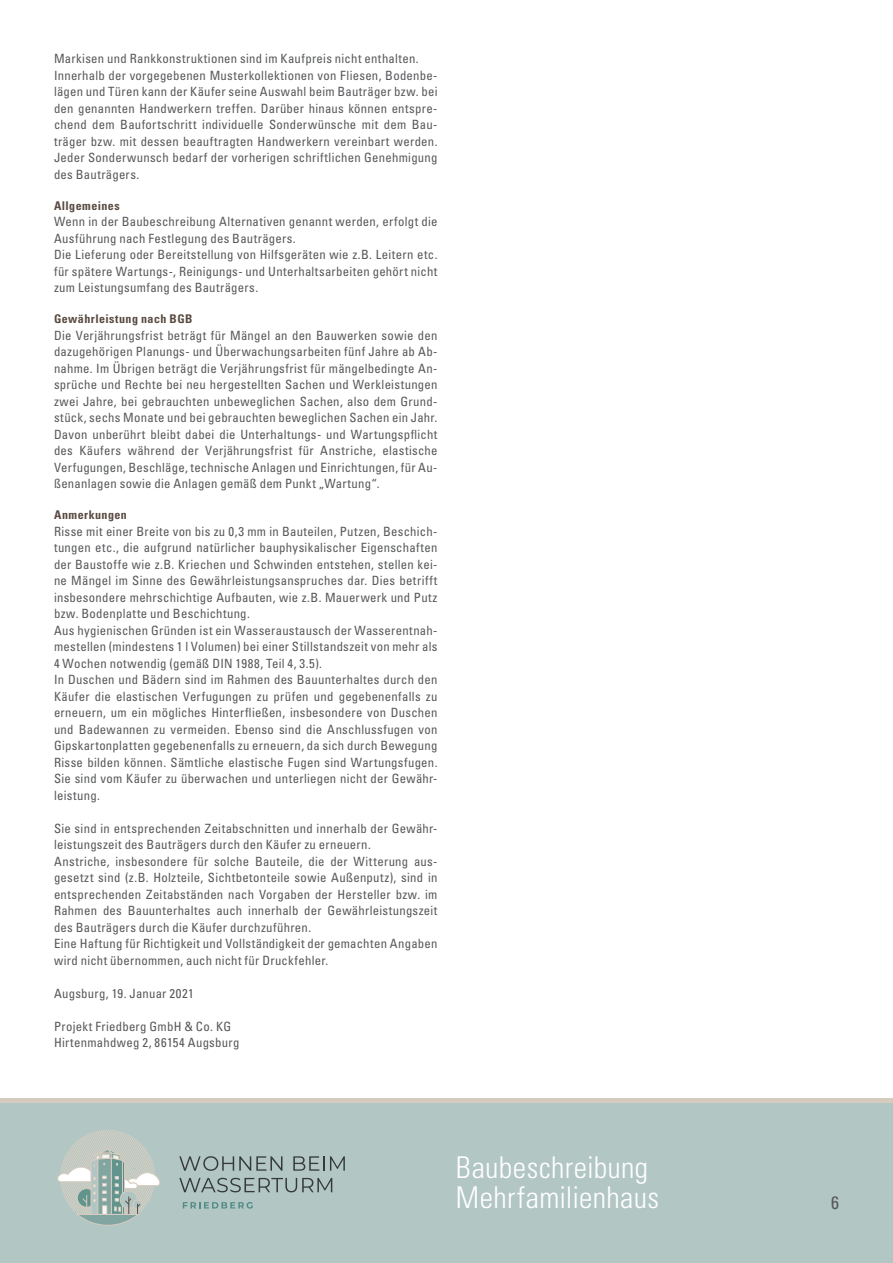
<style>
.page{position:relative;width:893px;height:1263px;background:#fff}
.page>*{position:absolute;margin:0;border:0;box-sizing:border-box;transform-origin:0 0}
.t1{font:300 condensed 30px/30px "Univers LT Std";letter-spacing:.01em;color:#fff}
.t2{font:condensed 18px "Univers LT Std";color:#57585a}
.Fliestext{font:condensed 12.75px/16.5px "Univers LT Std";letter-spacing:.02em;color:#57585a;text-align:justify}
.Überschrift_bold{font:700 condensed 12px "Univers LT Std";letter-spacing:.04em;color:#594a41}
</style>
<div class="page">
<div style="left:0;top:1100px;width:893px;height:163px;background:#b2c6c4"></div>
<svg style="left:57px;top:1130px;width:103px;height:96px"></svg>
<svg style="left:179px;top:1156px;width:103px;height:15px"></svg>
<svg style="left:293px;top:1156px;width:52px;height:15px"></svg>
<svg style="left:179px;top:1178px;width:153px;height:14px"></svg>
<svg style="left:183px;top:1202px;width:70px;height:6px"></svg>
<hr style="left:0;top:1098px;width:893px;height:4px;background:#d5ccbf">
<p class="Fliestext" style="left:54px;top:50px;width:366px">Markisen und Rankkonstruktionen sind im Kaufpreis nicht enthalten.</p>
<p class="Fliestext" style="left:54px;top:67px;width:385px">Innerhalb der vorgegebenen Musterkollektionen von Fliesen, Bodenbe&shy;lägen und Türen kann der Käufer seine Auswahl beim Bauträger bzw. bei den genannten Handwerkern treffen. Darüber hinaus können entspre&shy;chend dem Baufortschritt individuelle Sonderwünsche mit dem Bau&shy;träger bzw. mit dessen beauftragten Handwerkern vereinbart werden.<br>Jeder Sonderwunsch bedarf der vorherigen schriftlichen Genehmigung des Bauträgers.</p>
<p class="Überschrift_bold" style="left:54px;top:198px;width:67px">Allgemeines</p>
<p class="Fliestext" style="left:54px;top:213px;width:385px">Wenn in der Baubeschreibung Alternativen genannt werden, erfolgt die<br>Ausführung nach Festlegung des Bauträgers.</p>
<p class="Fliestext" style="left:54px;top:246px;width:385px">Die Lieferung oder Bereitstellung von Hilfsgeräten wie z.B. Leitern etc. für spätere Wartungs-, Reinigungs- und Unterhaltsarbeiten gehört nicht zum Leistungsumfang des Bauträgers.</p>
<p class="Überschrift_bold" style="left:54px;top:311px;width:140px">Gewährleistung nach BGB</p>
<p class="Fliestext" style="left:54px;top:327px;width:385px">Die Verjährungsfrist beträgt für Mängel an den Bauwerken sowie den dazugehörigen Planungs- und Überwachungsarbeiten fünf Jahre ab Ab&shy;nahme. Im Übrigen beträgt die Verjährungsfrist für mängelbedingte An&shy;sprüche und Rechte bei neu hergestellten Sachen und Werkleistungen zwei Jahre, bei gebrauchten unbeweglichen Sachen, also dem Grund&shy;stück, sechs Monate und bei gebrauchten beweglichen Sachen ein Jahr.<br>Davon unberührt bleibt dabei die Unterhaltungs- und Wartungspflicht des Käufers während der Verjährungsfrist für Anstriche, elastische Verfugungen, Beschläge, technische Anlagen und Einrichtungen, für Au&shy;ßenanlagen sowie die Anlagen gemäß dem Punkt „Wartung“.</p>
<p class="Überschrift_bold" style="left:54px;top:507px;width:74px">Anmerkungen</p>
<p class="Fliestext" style="left:54px;top:522px;width:385px">Risse mit einer Breite von bis zu 0,3 mm in Bauteilen, Putzen, Beschich&shy;tungen etc., die aufgrund natürlicher bauphysikalischer Eigenschaften der Baustoffe wie z.B. Kriechen und Schwinden entstehen, stellen kei&shy;ne Mängel im Sinne des Gewährleistungsanspruches dar. Dies betrifft insbesondere mehrschichtige Aufbauten, wie z.B. Mauerwerk und Putz bzw. Bodenplatte und Beschichtung.</p>
<p class="Fliestext" style="left:54px;top:621px;width:385px">Aus hygienischen Gründen ist ein Wasseraustausch der Wasserentnah&shy;mestellen (mindestens 1 l Volumen) bei einer Stillstandszeit von mehr als 4 Wochen notwendig (gemäß DIN 1988, Teil 4, 3.5).</p>
<p class="Fliestext" style="left:54px;top:671px;width:385px">In Duschen und Bädern sind im Rahmen des Bauunterhaltes durch den Käufer die elastischen Verfugungen zu prüfen und gegebenenfalls zu erneuern, um ein mögliches Hinterfließen, insbesondere von Duschen und Badewannen zu vermeiden. Ebenso sind die Anschlussfugen von Gipskartonplatten gegebenenfalls zu erneuern, da sich durch Bewegung Risse bilden können. Sämtliche elastische Fugen sind Wartungsfugen.<br>Sie sind vom Käufer zu überwachen und unterliegen nicht der Gewähr&shy;leistung.</p>
<p class="Fliestext" style="left:54px;top:819px;width:385px">Sie sind in entsprechenden Zeitabschnitten und innerhalb der Gewähr&shy;leistungszeit des Bauträgers durch den Käufer zu erneuern.</p>
<p class="Fliestext" style="left:54px;top:852px;width:385px">Anstriche, insbesondere für solche Bauteile, die der Witterung aus&shy;gesetzt sind (z.B. Holzteile, Sichtbetonteile sowie Außenputz), sind in entsprechenden Zeitabständen nach Vorgaben der Hersteller bzw. im Rahmen des Bauunterhaltes auch innerhalb der Gewährleistungszeit des Bauträgers durch die Käufer durchzuführen.</p>
<p class="Fliestext" style="left:54px;top:935px;width:385px">Eine Haftung für Richtigkeit und Vollständigkeit der gemachten Angaben wird nicht übernommen, auch nicht für Druckfehler.</p>
<p class="Fliestext" style="left:54px;top:984px;width:141px">Augsburg, 19. Januar 2021</p>
<p class="Fliestext" style="left:54px;top:1017px;width:179px">Projekt Friedberg GmbH &amp; Co. KG</p>
<p class="Fliestext" style="left:54px;top:1034px;width:187px">Hirtenmahdweg 2, 86154 Augsburg</p>
<h1 class="t1" style="left:456px;top:1152px;width:205px">Baubeschreibung<br>Mehrfamilienhaus</h1>
<h2 class="t2" style="left:831px;top:1191px;width:9px">6</h2>
</div>
